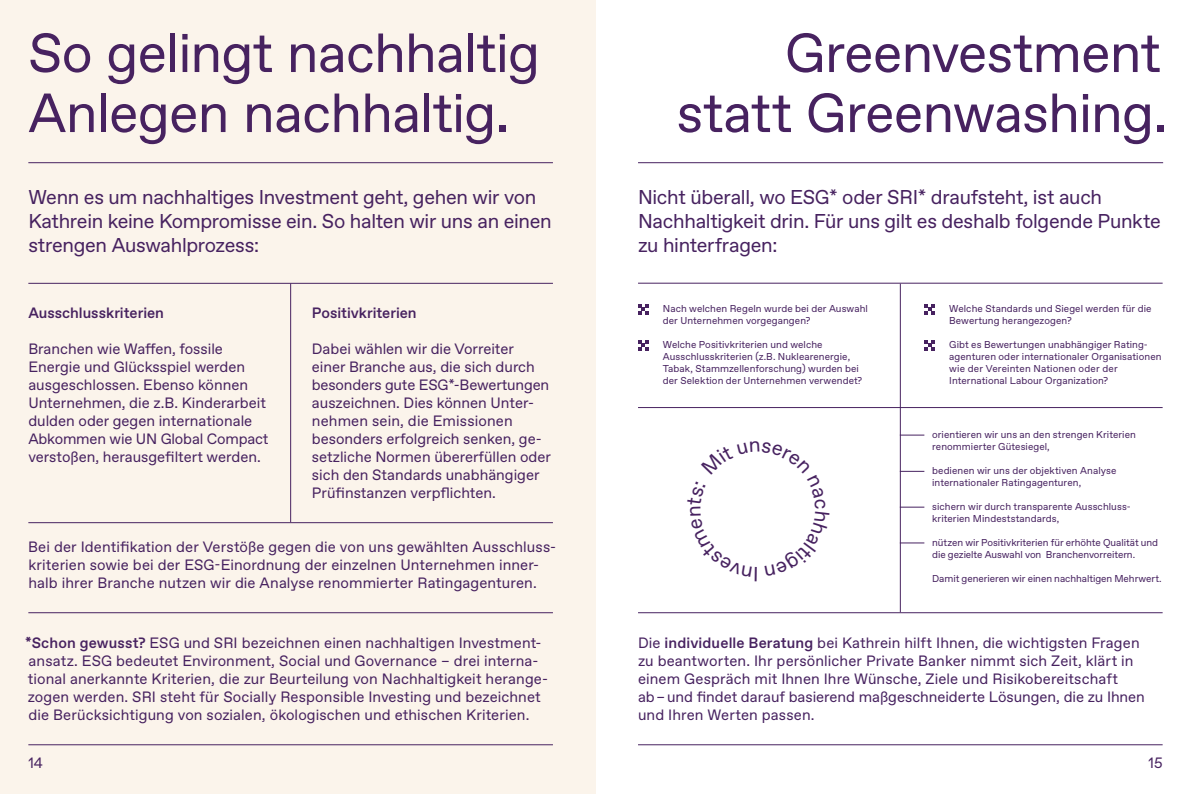
<style>
.page{position:relative;width:1191px;height:794px;background:#fff}
.page>*{position:absolute;margin:0;border:0;box-sizing:border-box;transform-origin:0 0}
.t1{font:55px/60px "ABC Favorit";letter-spacing:-.015em;color:#472260}
.t2{font:20px/24px "ABC Favorit";letter-spacing:-.015em;color:#472260}
.t3{font:15px/18px "ABC Favorit";color:#472260}
.t4{font:500 15px "ABC Favorit";color:#472260}
.t5{font:10px/12px "ABC Favorit";letter-spacing:.005em;color:#472260}
.s1{font-weight:500}
</style>
<div class="page">
<div style="left:0;top:0;width:595px;height:794px;background:#fbf4eb"></div>
<hr style="left:28px;top:744px;width:525px;height:1px;background:#472260">
<hr style="left:28px;top:162px;width:525px;height:1px;background:#472260">
<hr style="left:28px;top:283px;width:525px;height:1px;background:#472260">
<hr style="left:28px;top:612px;width:525px;height:1px;background:#472260">
<hr style="left:28px;top:522px;width:525px;height:1px;background:#472260">
<hr style="left:638px;top:162px;width:525px;height:1px;background:#472260">
<hr style="left:638px;top:744px;width:524px;height:1px;background:#472260">
<hr style="left:290px;top:283px;width:1px;height:239px;background:#472260">
<hr style="left:900px;top:284px;width:1px;height:328px;background:#472260">
<hr style="left:638px;top:612px;width:524px;height:1px;background:#472260">
<hr style="left:638px;top:407px;width:524px;height:1px;background:#472260">
<hr style="left:638px;top:283px;width:524px;height:1px;background:#472260">
<svg style="left:638px;top:304px;width:10px;height:10px"></svg>
<svg style="left:638px;top:340px;width:10px;height:10px"></svg>
<svg style="left:924px;top:340px;width:11px;height:10px"></svg>
<svg style="left:924px;top:304px;width:11px;height:10px"></svg>
<svg style="left:900px;top:434px;width:24px;height:1px"></svg>
<svg style="left:901px;top:471px;width:23px;height:1px"></svg>
<svg style="left:900px;top:506px;width:24px;height:1px"></svg>
<svg style="left:900px;top:542px;width:24px;height:1px"></svg>
<h1 class="t1" style="left:28px;top:24px;width:513px">So gelingt nachhaltig<br>Anlegen nachhaltig.</h1>
<h1 class="t1" style="left:676px;top:24px;width:492px;text-align:right">Greenvestment statt Greenwashing.</h1>
<h2 class="t2" style="left:28px;top:186px;width:525px">Wenn es um nachhaltiges Investment geht, gehen wir von<br>Kathrein keine Kompromisse ein. So halten wir uns an einen strengen Auswahlprozess:</h2>
<h2 class="t2" style="left:638px;top:186px;width:524px">Nicht überall, wo ESG* oder SRI* draufsteht, ist auch<br>Nachhaltigkeit drin. Für uns gilt es deshalb folgende Punkte zu hinterfragen:</h2>
<p class="t4" style="left:28px;top:304px;width:137px">Ausschlusskriterien</p>
<p class="t4" style="left:312px;top:304px;width:106px">Positivkriterien</p>
<p class="t3" style="left:28px;top:340px;width:242px">Branchen wie Waffen, fossile Energie und Glücksspiel werden ausgeschlossen. Ebenso können Unternehmen, die z.B. Kinderarbeit dulden oder gegen internationale Abkommen wie UN Global Compact verstoßen, herausgefiltert werden.</p>
<p class="t3" style="left:312px;top:340px;width:241px">Dabei wählen wir die Vorreiter einer Branche aus, die sich durch besonders gute ESG*-Bewertungen auszeichnen. Dies können Unter&shy;nehmen sein, die Emissionen besonders erfolgreich senken, ge&shy;setzliche Normen übererfüllen oder sich den Standards unabhängiger<br>Prüfinstanzen verpflichten.</p>
<p class="t3" style="left:28px;top:538px;width:529px">Bei der Identifikation der Verstöße gegen die von uns gewählten Ausschluss&shy;kriterien sowie bei der ESG-Einordnung der einzelnen Unternehmen inner&shy;halb ihrer Branche nutzen wir die Analyse renommierter Ratingagenturen.</p>
<p class="t3" style="left:25px;top:634px;width:524px"><span class="s1">*Schon gewusst?</span> ESG und SRI bezeichnen einen nachhaltigen Investment&shy;ansatz. ESG bedeutet Environment, Social und Governance – drei interna&shy;tional anerkannte Kriterien, die zur Beurteilung von Nachhaltigkeit herange&shy;zogen werden. SRI steht für Socially Responsible Investing und bezeichnet die Berücksichtigung von sozialen, ökologischen und ethischen Kriterien.</p>
<p class="t5" style="left:663px;top:303px;width:206px">Nach welchen Regeln wurde bei der Auswahl der Unternehmen vorgegangen?</p>
<p class="t5" style="left:663px;top:339px;width:201px">Welche Positivkriterien und welche Ausschlusskriterien (z.B. Nuklearenergie, Tabak, Stammzellenforschung) wurden bei der Selektion der Unternehmen verwendet?</p>
<p class="t5" style="left:949px;top:303px;width:204px">Welche Standards und Siegel werden für die<br>Bewertung herangezogen?</p>
<p class="t5" style="left:949px;top:339px;width:214px">Gibt es Bewertungen unabhängiger Rating&shy;agenturen oder internationaler Organisationen wie der Vereinten Nationen oder der International Labour Organization?</p>
<p class="t5" style="left:932px;top:429px;width:205px">orientieren wir uns an den strengen Kriterien renommierter Gütesiegel,</p>
<p class="t5" style="left:932px;top:465px;width:186px">bedienen wir uns der objektiven Analyse internationaler Ratingagenturen,</p>
<p class="t5" style="left:932px;top:501px;width:200px">sichern wir durch transparente Ausschluss&shy;kriterien Mindeststandards,</p>
<p class="t5" style="left:932px;top:537px;width:227px">nützen wir Positivkriterien für erhöhte Qualität und die gezielte Auswahl von Branchenvorreitern.</p>
<p class="t5" style="left:932px;top:573px;width:231px">Damit generieren wir einen nachhaltigen Mehrwert.</p>
<p class="t3" style="left:638px;top:634px;width:508px">Die <span class="s1">individuelle Beratung</span> bei Kathrein hilft Ihnen, die wichtigsten Fragen zu beantworten. Ihr persönlicher Private Banker nimmt sich Zeit, klärt in einem Gespräch mit Ihnen Ihre Wünsche, Ziele und Risikobereitschaft<br>ab – und findet darauf basierend maßgeschneiderte Lösungen, die zu Ihnen und Ihren Werten passen.</p>
<p class="t3" style="left:28px;top:754px;width:16px">14</p>
<p class="t3" style="left:1148px;top:754px;width:16px">15</p>
</div>
